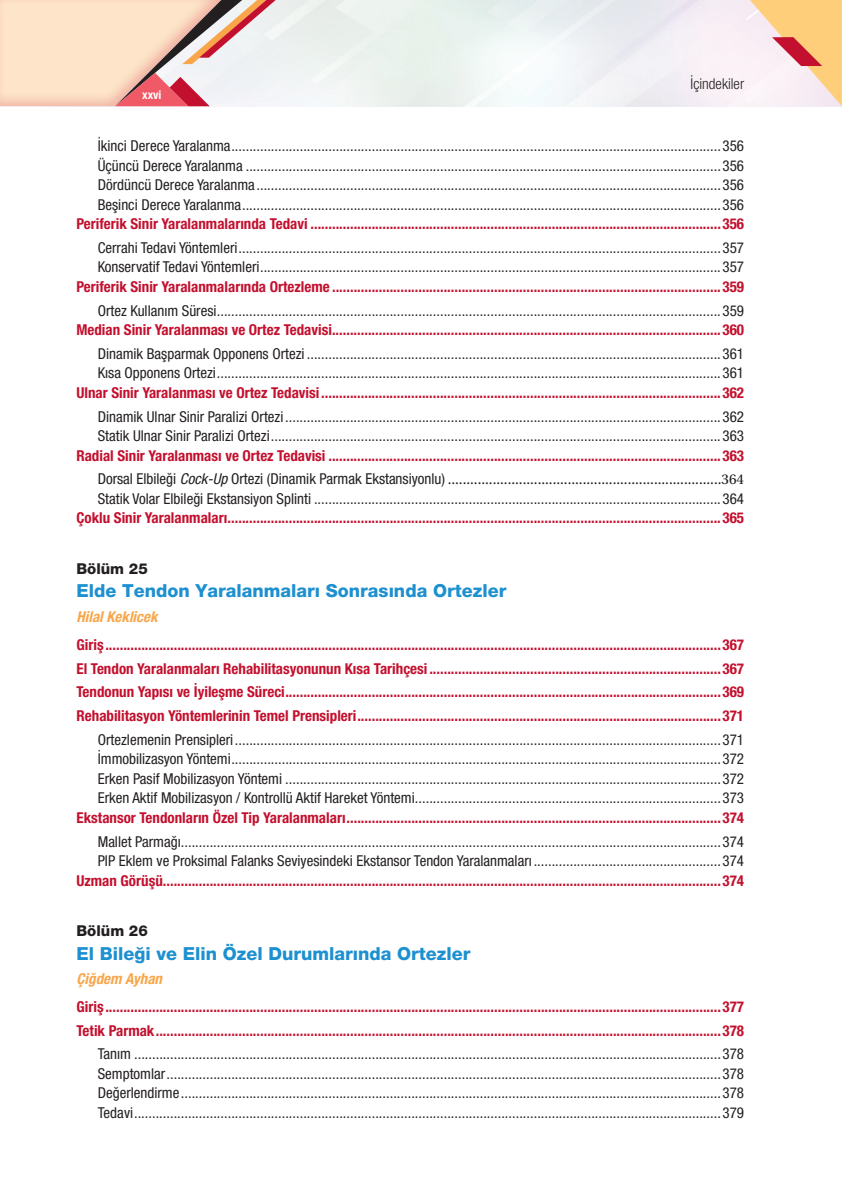
<style>
.page{position:relative;width:842px;height:1195px;background:#fff}
.page>*{position:absolute;margin:0;border:0;box-sizing:border-box;transform-origin:0 0}
.t1{font:800 18px "Helvetica Neu";color:#1d90d0}
.t2{font:15px/19.5px "Helvetica 57 Cn";color:#231f20}
.t3{font:700 15px/23.7px "Helvetica 77 Cn";color:#c3102e;text-align:justify}
.t4{font:15px "Utopia Std";color:#231f20}
.t5{font:italic 700 15px "Helvetica 77 Cn";color:#f9a64a}
.t6{font:800 15px "Helvetica Neu";color:#231f20}
.t7{font:15px "Helvetica 47 Lt Cn";color:#231f20}
.t8{font:700 12px "Helvetica 77 Cn";color:#fff}
.s1{font-family:"Helvetica 57 Cn"}
.s2{font-family:"Helvetica 57 Cn";font-style:italic}
</style>
<div class="page">
<div style="left:0;top:0;width:223px;height:109px;background:#c3102e;opacity:.25"></div>
<svg style="left:0;top:0;width:276px;height:106px"></svg>
<svg style="left:750px;top:0;width:92px;height:106px"></svg>
<p class="t8" style="left:142px;top:87px;width:21px">xxvi</p>
<p class="t7" style="left:691px;top:75px;width:55px">İçindekiler</p>
<p class="t2" style="left:98px;top:136px;width:648px;text-align:justify">İkinci Derece Yaralanma........................................................................................................................................356<br>Üçüncü Derece Yaralanma ....................................................................................................................................356<br>Dördüncü Derece Yaralanma.................................................................................................................................356<br>Beşinci Derece Yaralanma.....................................................................................................................................356</p>
<p class="t3" style="left:76px;top:212px;width:669px">Periferik Sinir Yaralanmalarında Tedavi ..................................................................................................................356</p>
<p class="t2" style="left:98px;top:238px;width:648px">Cerrahi Tedavi Yöntemleri......................................................................................................................................357<br>Konservatif Tedavi Yöntemleri................................................................................................................................357</p>
<p class="t3" style="left:76px;top:274px;width:669px">Periferik Sinir Yaralanmalarında Ortezleme ............................................................................................................359</p>
<p class="t2" style="left:98px;top:300px;width:648px">Ortez Kullanım Süresi............................................................................................................................................359</p>
<p class="t3" style="left:76px;top:318px;width:669px">Median Sinir Yaralanması ve Ortez Tedavisi............................................................................................................360</p>
<p class="t2" style="left:98px;top:344px;width:648px">Dinamik Başparmak Opponens Ortezi ...................................................................................................................361<br>Kısa Opponens Ortezi............................................................................................................................................361</p>
<p class="t3" style="left:76px;top:380px;width:669px">Ulnar Sinir Yaralanması ve Ortez Tedavisi...............................................................................................................362</p>
<p class="t2" style="left:98px;top:406px;width:648px">Dinamik Ulnar Sinir Paralizi Ortezi.........................................................................................................................362<br>Statik Ulnar Sinir Paralizi Ortezi.............................................................................................................................363</p>
<p class="t3" style="left:76px;top:443px;width:669px">Radial Sinir Yaralanması ve Ortez Tedavisi .............................................................................................................363</p>
<p class="t4" style="left:98px;top:471px;width:648px"><span class="s1">Dorsal Elbileği</span> <span class="s2">Cock-Up</span> <span class="s1">Ortezi (Dinamik Parmak Ekstansiyonlu)</span> .........................................................................364</p>
<p class="t2" style="left:98px;top:489px;width:648px">Statik Volar Elbileği Ekstansiyon Splinti .................................................................................................................364</p>
<p class="t3" style="left:76px;top:506px;width:669px">Çoklu Sinir Yaralanmaları.........................................................................................................................................365</p>
<p class="t6" style="left:76px;top:559px;width:73px">Bölüm 25</p>
<p class="t1" style="left:77px;top:580px;width:431px">Elde Tendon Yaralanmaları Sonrasında Ortezler</p>
<p class="t5" style="left:77px;top:607px;width:83px">Hilal Keklicek</p>
<p class="t3" style="left:77px;top:632px;width:669px">Giriş...........................................................................................................................................................................367<br>El Tendon Yaralanmaları Rehabilitasyonunun Kısa Tarihçesi .................................................................................367<br>Tendonun Yapısı ve İyileşme Süreci.........................................................................................................................369<br>Rehabilitasyon Yöntemlerinin Temel Prensipleri.....................................................................................................371</p>
<p class="t2" style="left:98px;top:729px;width:648px;text-align:justify">Ortezlemenin Prensipleri.......................................................................................................................................371<br>İmmobilizasyon Yöntemi........................................................................................................................................372<br>Erken Pasif Mobilizasyon Yöntemi .........................................................................................................................372<br>Erken Aktif Mobilizasyon / Kontrollü Aktif Hareket Yöntemi.....................................................................................373</p>
<p class="t3" style="left:77px;top:805px;width:669px">Ekstansor Tendonların Özel Tip Yaralanmaları........................................................................................................374</p>
<p class="t2" style="left:98px;top:831px;width:648px">Mallet Parmağı......................................................................................................................................................374<br>PIP Eklem ve Proksimal Falanks Seviyesindeki Ekstansor Tendon Yaralanmaları ....................................................374</p>
<p class="t3" style="left:76px;top:868px;width:669px">Uzman Görüşü...........................................................................................................................................................374</p>
<p class="t6" style="left:76px;top:921px;width:73px">Bölüm 26</p>
<p class="t1" style="left:77px;top:942px;width:396px">El Bileği ve Elin Özel Durumlarında Ortezler</p>
<p class="t5" style="left:77px;top:969px;width:87px">Çiğdem Ayhan</p>
<p class="t3" style="left:77px;top:994px;width:669px">Giriş...........................................................................................................................................................................377<br>Tetik Parmak.............................................................................................................................................................378</p>
<p class="t2" style="left:98px;top:1044px;width:648px;text-align:justify">Tanım ...................................................................................................................................................................378<br>Semptomlar..........................................................................................................................................................378<br>Değerlendirme......................................................................................................................................................378<br>Tedavi...................................................................................................................................................................379</p>
</div>
